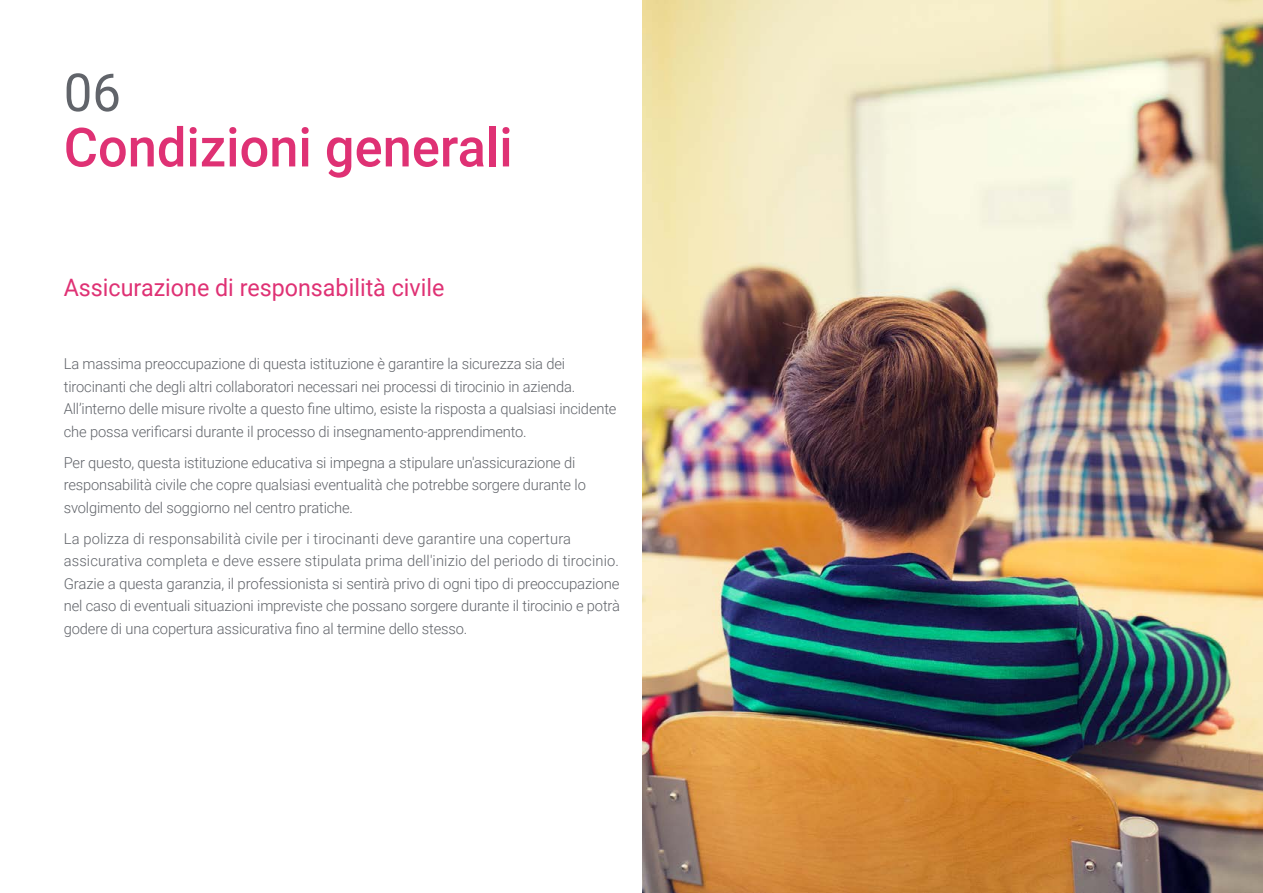
<style>
.page{position:relative;width:1263px;height:893px;background:#fff}
.page>*{position:absolute;margin:0;border:0;box-sizing:border-box;transform-origin:0 0}
.t1{font:500 54px "Roboto";color:#df3174}
.t2{font:52.5px "Roboto";color:#61646a}
.t3{font:24px "Roboto";color:#df3174}
.t4{font:300 15px/22.5px "Roboto";letter-spacing:-.01em;color:#61646a}
</style>
<div class="page">
<img style="left:642px;top:0;width:621px;height:893px">
<h2 class="t2" style="left:64px;top:56px;width:59px">06</h2>
<h1 class="t1" style="left:64px;top:109px;width:450px">Condizioni generali</h1>
<h3 class="t3" style="left:64px;top:271px;width:382px">Assicurazione di responsabilità civile</h3>
<p class="t4" style="left:64px;top:352px;width:554px">La massima preoccupazione di questa istituzione è garantire la sicurezza sia dei tirocinanti che degli altri collaboratori necessari nei processi di tirocinio in azienda.<br>All’interno delle misure rivolte a questo fine ultimo, esiste la risposta a qualsiasi incidente che possa verificarsi durante il processo di insegnamento-apprendimento.</p>
<p class="t4" style="left:64px;top:450px;width:524px">Per questo, questa istituzione educativa si impegna a stipulare un'assicurazione di responsabilità civile che copre qualsiasi eventualità che potrebbe sorgere durante lo svolgimento del soggiorno nel centro pratiche.</p>
<p class="t4" style="left:64px;top:526px;width:558px">La polizza di responsabilità civile per i tirocinanti deve garantire una copertura assicurativa completa e deve essere stipulata prima dell'inizio del periodo di tirocinio.<br>Grazie a questa garanzia, il professionista si sentirà privo di ogni tipo di preoccupazione nel caso di eventuali situazioni impreviste che possano sorgere durante il tirocinio e potrà godere di una copertura assicurativa fino al termine dello stesso.</p>
</div>
